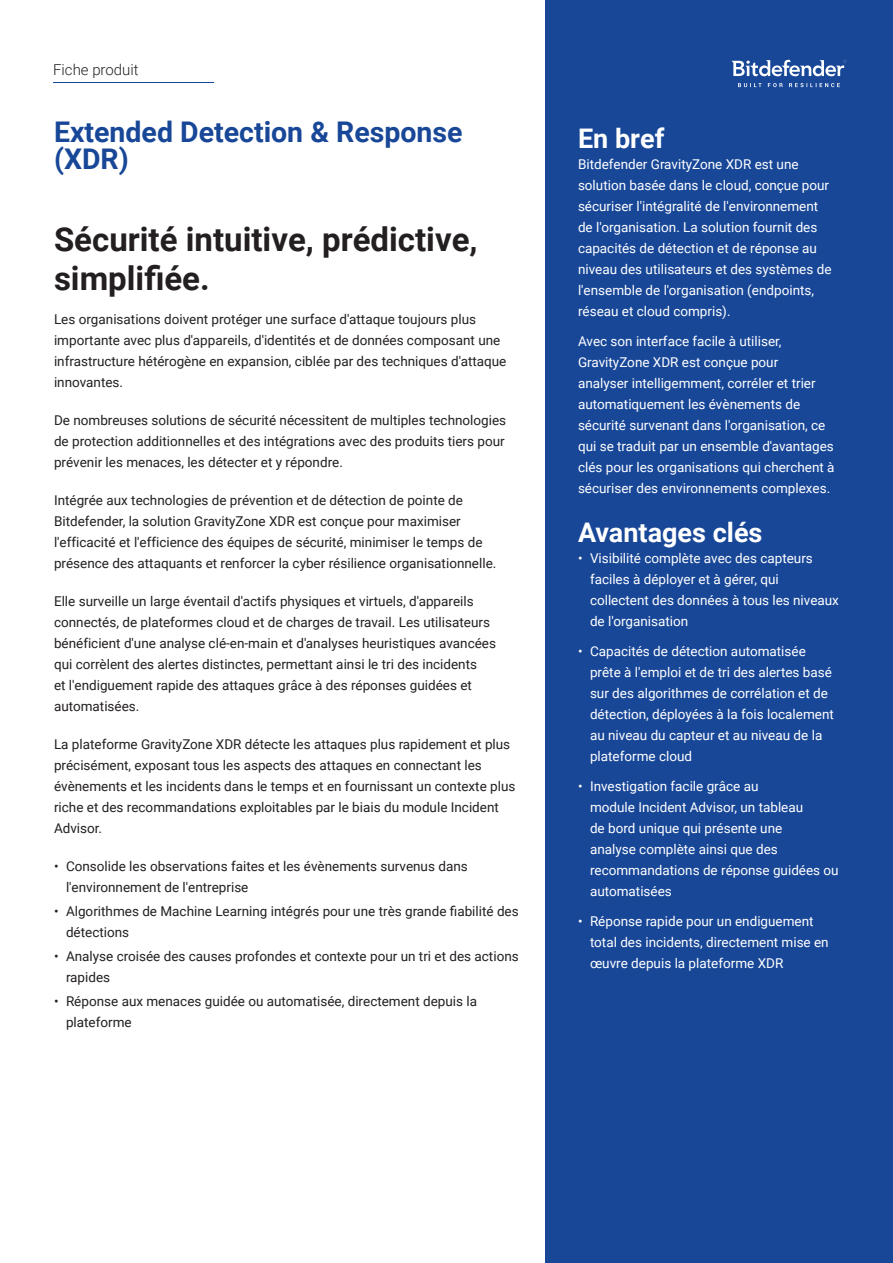
<style>
.page{position:relative;width:893px;height:1263px;background:#fff}
.page>*{position:absolute;margin:0;border:0;box-sizing:border-box;transform-origin:0 0}
.t1{font:700 33px/39.6px "Roboto";color:#231f20}
.t2{font:700 28.5px/27px "Roboto";color:#184798}
.t3{font:700 27px "Roboto";color:#fff}
.t4{font:300 15px "Roboto";color:#231f20}
.t5{font:13.5px/21px "Roboto";color:#231f20}
.t6{font:13.5px/21px "Roboto";color:#fff}
</style>
<div class="page">
<div style="left:545px;top:0;width:348px;height:1263px;background:#184798"></div>
<hr style="left:53px;top:82px;width:161px;height:1px;background:#184798">
<svg style="left:731px;top:59px;width:115px;height:18px"></svg>
<svg style="left:738px;top:83px;width:102px;height:4px"></svg>
<p class="t4" style="left:53px;top:60px;width:87px">Fiche produit</p>
<h2 class="t2" style="left:54px;top:117px;width:410px">Extended Detection &amp; Response (XDR)</h2>
<h1 class="t1" style="left:54px;top:218px;width:425px">Sécurité intuitive, prédictive, simplifiée.</h1>
<p class="t5" style="left:54px;top:308px;width:454px">Les organisations doivent protéger une surface d'attaque toujours plus importante avec plus d'appareils, d'identités et de données composant une infrastructure hétérogène en expansion, ciblée par des techniques d'attaque innovantes.</p>
<p class="t5" style="left:54px;top:409px;width:454px;text-align:justify">De nombreuses solutions de sécurité nécessitent de multiples technologies de protection additionnelles et des intégrations avec des produits tiers pour prévenir les menaces, les détecter et y répondre.</p>
<p class="t5" style="left:54px;top:489px;width:444px">Intégrée aux technologies de prévention et de détection de pointe de Bitdefender, la solution GravityZone XDR est conçue pour maximiser l'efficacité et l'efficience des équipes de sécurité, minimiser le temps de présence des attaquants et renforcer la cyber résilience organisationnelle.</p>
<p class="t5" style="left:54px;top:590px;width:444px">Elle surveille un large éventail d'actifs physiques et virtuels, d'appareils connectés, de plateformes cloud et de charges de travail. Les utilisateurs bénéficient d'une analyse clé-en-main et d'analyses heuristiques avancées qui corrèlent des alertes distinctes, permettant ainsi le tri des incidents<br>et l'endiguement rapide des attaques grâce à des réponses guidées et automatisées.</p>
<p class="t5" style="left:54px;top:733px;width:463px">La plateforme GravityZone XDR détecte les attaques plus rapidement et plus précisément, exposant tous les aspects des attaques en connectant les évènements et les incidents dans le temps et en fournissant un contexte plus riche et des recommandations exploitables par le biais du module Incident Advisor.</p>
<p class="t5" style="left:66px;top:855px;width:403px;text-indent:-12px">• Consolide les observations faites et les évènements survenus dans l'environnement de l'entreprise</p>
<p class="t5" style="left:66px;top:900px;width:454px;text-indent:-12px">• Algorithmes de Machine Learning intégrés pour une très grande fiabilité des détections</p>
<p class="t5" style="left:66px;top:945px;width:454px;text-indent:-12px">• Analyse croisée des causes profondes et contexte pour un tri et des actions rapides</p>
<p class="t5" style="left:66px;top:990px;width:413px;text-indent:-12px">• Réponse aux menaces guidée ou automatisée, directement depuis la plateforme</p>
<h3 class="t3" style="left:578px;top:120px;width:88px">En bref</h3>
<p class="t6" style="left:578px;top:153px;width:255px">Bitdefender GravityZone XDR est une solution basée dans le cloud, conçue pour sécuriser l'intégralité de l'environnement de l'organisation. La solution fournit des capacités de détection et de réponse au niveau des utilisateurs et des systèmes de l'ensemble de l'organisation (endpoints, réseau et cloud compris).</p>
<p class="t6" style="left:578px;top:330px;width:258px">Avec son interface facile à utiliser, GravityZone XDR est conçue pour<br>analyser intelligemment, corréler et trier automatiquement les évènements de sécurité survenant dans l'organisation, ce qui se traduit par un ensemble d'avantages clés pour les organisations qui cherchent à sécuriser des environnements complexes.</p>
<h3 class="t3" style="left:578px;top:514px;width:186px">Avantages clés</h3>
<p class="t6" style="left:590px;top:547px;width:250px;text-indent:-12px">• Visibilité complète avec des capteurs faciles à déployer et à gérer, qui collectent des données à tous les niveaux de l'organisation</p>
<p class="t6" style="left:590px;top:640px;width:245px;text-indent:-12px">• Capacités de détection automatisée prête à l'emploi et de tri des alertes basé sur des algorithmes de corrélation et de détection, déployées à la fois localement au niveau du capteur et au niveau de la plateforme cloud</p>
<p class="t6" style="left:590px;top:775px;width:250px;text-indent:-12px">• Investigation facile grâce au<br>module Incident Advisor, un tableau<br>de bord unique qui présente une<br>analyse complète ainsi que des recommandations de réponse guidées ou automatisées</p>
<p class="t6" style="left:590px;top:910px;width:240px;text-indent:-12px">• Réponse rapide pour un endiguement total des incidents, directement mise en œuvre depuis la plateforme XDR</p>
</div>
